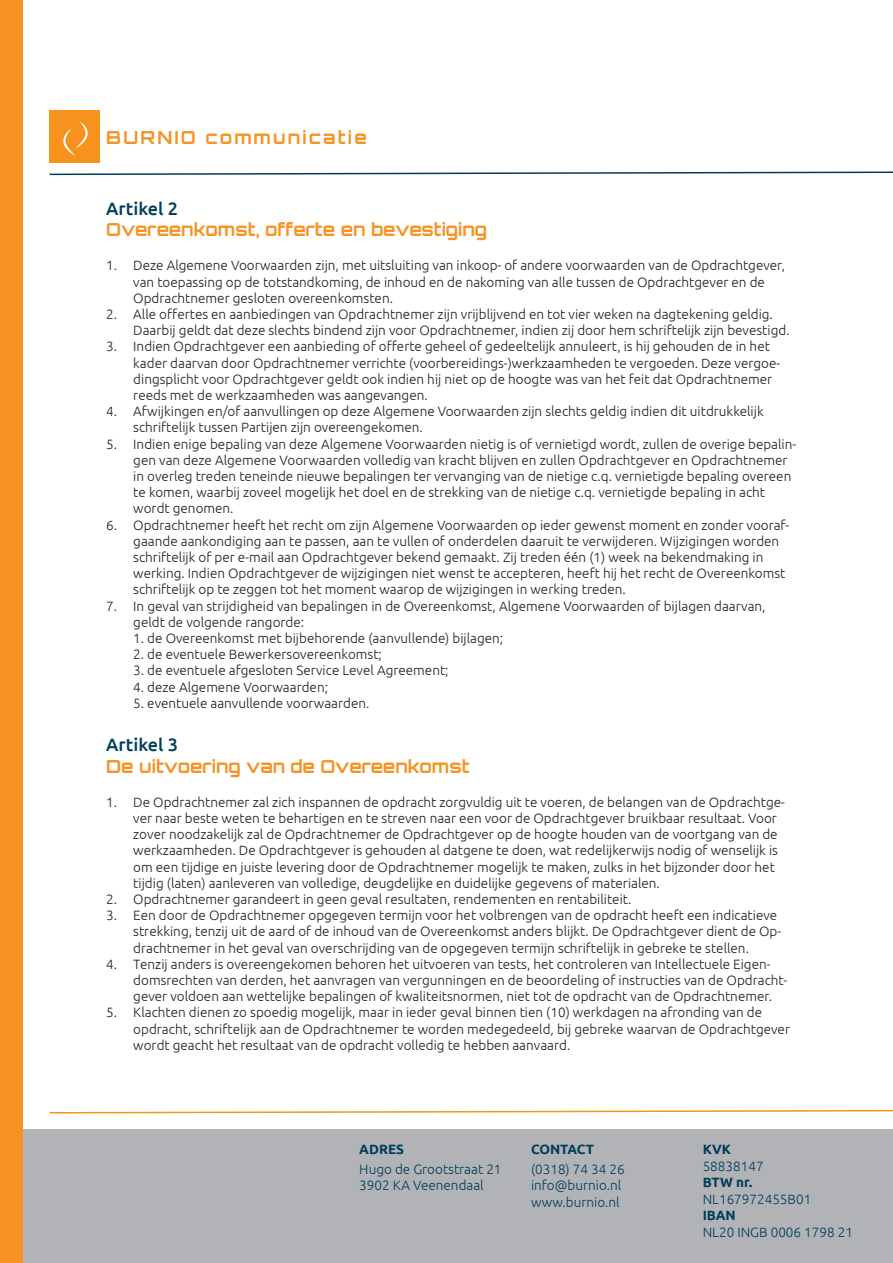
<style>
.page{position:relative;width:893px;height:1263px;background:#fff}
.page>*{position:absolute;margin:0;border:0;box-sizing:border-box;transform-origin:0 0}
.t1{font:700 18px "Orbitron";color:#f69323}
.t2{font:700 18px "Orbitron";letter-spacing:.12em;color:#f69323}
.t3{font:500 18px "Ubuntu";color:#003d5a}
.t4{font:300 13.5px/16.2px "Ubuntu";color:#231f20}
.t5{font:300 13.5px/16.5px "Ubuntu";color:#003d5a}
.t6{font:700 13.5px "Ubuntu";color:#003d5a}
</style>
<div class="page">
<div style="left:0;top:1129px;width:893px;height:134px;background:#b2b3b7"></div>
<div style="left:0;top:0;width:23px;height:1263px;background:#f69323"></div>
<svg style="left:49px;top:1109px;width:844px;height:5px"></svg>
<div style="left:50px;top:110px;width:50px;height:53px;background:#f69323"></div>
<div style="left:50px;top:116px;width:50px;height:47px;background:#f7931d"></div>
<svg style="left:63px;top:121px;width:25px;height:35px"></svg>
<svg style="left:49px;top:171px;width:844px;height:5px"></svg>
<h1 class="t2" style="left:106px;top:126px;width:262px">BURNIO communicatie</h1>
<h1 class="t3" style="left:106px;top:197px;width:73px">Artikel 2</h1>
<h1 class="t1" style="left:106px;top:219px;width:382px">Overeenkomst, offerte en bevestiging</h1>
<p class="t4" style="left:133px;top:257px;width:653px;text-indent:-27px">1. Deze Algemene Voorwaarden zijn, met uitsluiting van inkoop- of andere voorwaarden van de Opdrachtgever, van toepassing op de totstandkoming, de inhoud en de nakoming van alle tussen de Opdrachtgever en de<br>Opdrachtnemer gesloten overeenkomsten.</p>
<p class="t4" style="left:133px;top:306px;width:658px;text-indent:-27px">2. Alle offertes en aanbiedingen van Opdrachtnemer zijn vrijblijvend en tot vier weken na dagtekening geldig.<br>Daarbij geldt dat deze slechts bindend zijn voor Opdrachtnemer, indien zij door hem schriftelijk zijn bevestigd.</p>
<p class="t4" style="left:133px;top:338px;width:648px;text-indent:-27px">3. Indien Opdrachtgever een aanbieding of offerte geheel of gedeeltelijk annuleert, is hij gehouden de in het kader daarvan door Opdrachtnemer verrichte (voorbereidings-)werkzaamheden te vergoeden. Deze vergoe&shy;dingsplicht voor Opdrachtgever geldt ook indien hij niet op de hoogte was van het feit dat Opdrachtnemer reeds met de werkzaamheden was aangevangen.</p>
<p class="t4" style="left:133px;top:403px;width:632px;text-indent:-27px">4. Afwijkingen en/of aanvullingen op deze Algemene Voorwaarden zijn slechts geldig indien dit uitdrukkelijk schriftelijk tussen Partijen zijn overeengekomen.</p>
<p class="t4" style="left:133px;top:435px;width:664px;text-indent:-27px">5. Indien enige bepaling van deze Algemene Voorwaarden nietig is of vernietigd wordt, zullen de overige bepalin&shy;gen van deze Algemene Voorwaarden volledig van kracht blijven en zullen Opdrachtgever en Opdrachtnemer in overleg treden teneinde nieuwe bepalingen ter vervanging van de nietige c.q. vernietigde bepaling overeen te komen, waarbij zoveel mogelijk het doel en de strekking van de nietige c.q. vernietigde bepaling in acht wordt genomen.</p>
<p class="t4" style="left:133px;top:516px;width:657px;text-indent:-27px">6. Opdrachtnemer heeft het recht om zijn Algemene Voorwaarden op ieder gewenst moment en zonder vooraf&shy;gaande aankondiging aan te passen, aan te vullen of onderdelen daaruit te verwijderen. Wijzigingen worden schriftelijk of per e-mail aan Opdrachtgever bekend gemaakt. Zij treden één (1) week na bekendmaking in werking. Indien Opdrachtgever de wijzigingen niet wenst te accepteren, heeft hij het recht de Overeenkomst schriftelijk op te zeggen tot het moment waarop de wijzigingen in werking treden.</p>
<p class="t4" style="left:133px;top:597px;width:634px;text-indent:-27px">7. In geval van strijdigheid van bepalingen in de Overeenkomst, Algemene Voorwaarden of bijlagen daarvan, geldt de volgende rangorde:</p>
<p class="t4" style="left:133px;top:630px;width:371px">1. de Overeenkomst met bijbehorende (aanvullende) bijlagen;</p>
<p class="t4" style="left:133px;top:646px;width:250px">2. de eventuele Bewerkersovereenkomst;</p>
<p class="t4" style="left:133px;top:662px;width:317px">3. de eventuele afgesloten Service Level Agreement;</p>
<p class="t4" style="left:133px;top:678px;width:196px">4. deze Algemene Voorwaarden;</p>
<p class="t4" style="left:133px;top:694px;width:238px">5. eventuele aanvullende voorwaarden.</p>
<h1 class="t3" style="left:106px;top:733px;width:73px">Artikel 3</h1>
<h1 class="t1" style="left:106px;top:755px;width:365px">De uitvoering van de Overeenkomst</h1>
<p class="t4" style="left:133px;top:793px;width:653px;text-indent:-27px">1. De Opdrachtnemer zal zich inspannen de opdracht zorgvuldig uit te voeren, de belangen van de Opdrachtge&shy;ver naar beste weten te behartigen en te streven naar een voor de Opdrachtgever bruikbaar resultaat. Voor zover noodzakelijk zal de Opdrachtnemer de Opdrachtgever op de hoogte houden van de voortgang van de werkzaamheden. De Opdrachtgever is gehouden al datgene te doen, wat redelijkerwijs nodig of wenselijk is om een tijdige en juiste levering door de Opdrachtnemer mogelijk te maken, zulks in het bijzonder door het tijdig (laten) aanleveren van volledige, deugdelijke en duidelijke gegevens of materialen.</p>
<p class="t4" style="left:106px;top:891px;width:527px">2. Opdrachtnemer garandeert in geen geval resultaten, rendementen en rentabiliteit.</p>
<p class="t4" style="left:133px;top:907px;width:649px;text-indent:-27px">3. Een door de Opdrachtnemer opgegeven termijn voor het volbrengen van de opdracht heeft een indicatieve strekking, tenzij uit de aard of de inhoud van de Overeenkomst anders blijkt. De Opdrachtgever dient de Op&shy;drachtnemer in het geval van overschrijding van de opgegeven termijn schriftelijk in gebreke te stellen.</p>
<p class="t4" style="left:133px;top:955px;width:655px;text-indent:-27px">4. Tenzij anders is overeengekomen behoren het uitvoeren van tests, het controleren van Intellectuele Eigen&shy;domsrechten van derden, het aanvragen van vergunningen en de beoordeling of instructies van de Opdracht&shy;gever voldoen aan wettelijke bepalingen of kwaliteitsnormen, niet tot de opdracht van de Opdrachtnemer.</p>
<p class="t4" style="left:133px;top:1004px;width:658px;text-indent:-27px">5. Klachten dienen zo spoedig mogelijk, maar in ieder geval binnen tien (10) werkdagen na afronding van de opdracht, schriftelijk aan de Opdrachtnemer te worden medegedeeld, bij gebreke waarvan de Opdrachtgever wordt geacht het resultaat van de opdracht volledig te hebben aanvaard.</p>
<p class="t6" style="left:359px;top:1141px;width:46px">ADRES</p>
<p class="t5" style="left:359px;top:1160px;width:144px">Hugo de Grootstraat 21<br>3902 KA Veenendaal</p>
<p class="t6" style="left:531px;top:1141px;width:65px">CONTACT</p>
<p class="t5" style="left:531px;top:1160px;width:95px">(0318) 74 34 26 info@burnio.nl www.burnio.nl</p>
<p class="t6" style="left:703px;top:1141px;width:30px">KVK</p>
<p class="t5" style="left:703px;top:1157px;width:62px">58838147</p>
<p class="t6" style="left:703px;top:1174px;width:51px">BTW nr.</p>
<p class="t5" style="left:703px;top:1190px;width:110px">NL167972455B01</p>
<p class="t6" style="left:703px;top:1207px;width:35px">IBAN</p>
<p class="t5" style="left:703px;top:1223px;width:152px">NL20 INGB 0006 1798 21</p>
</div>
